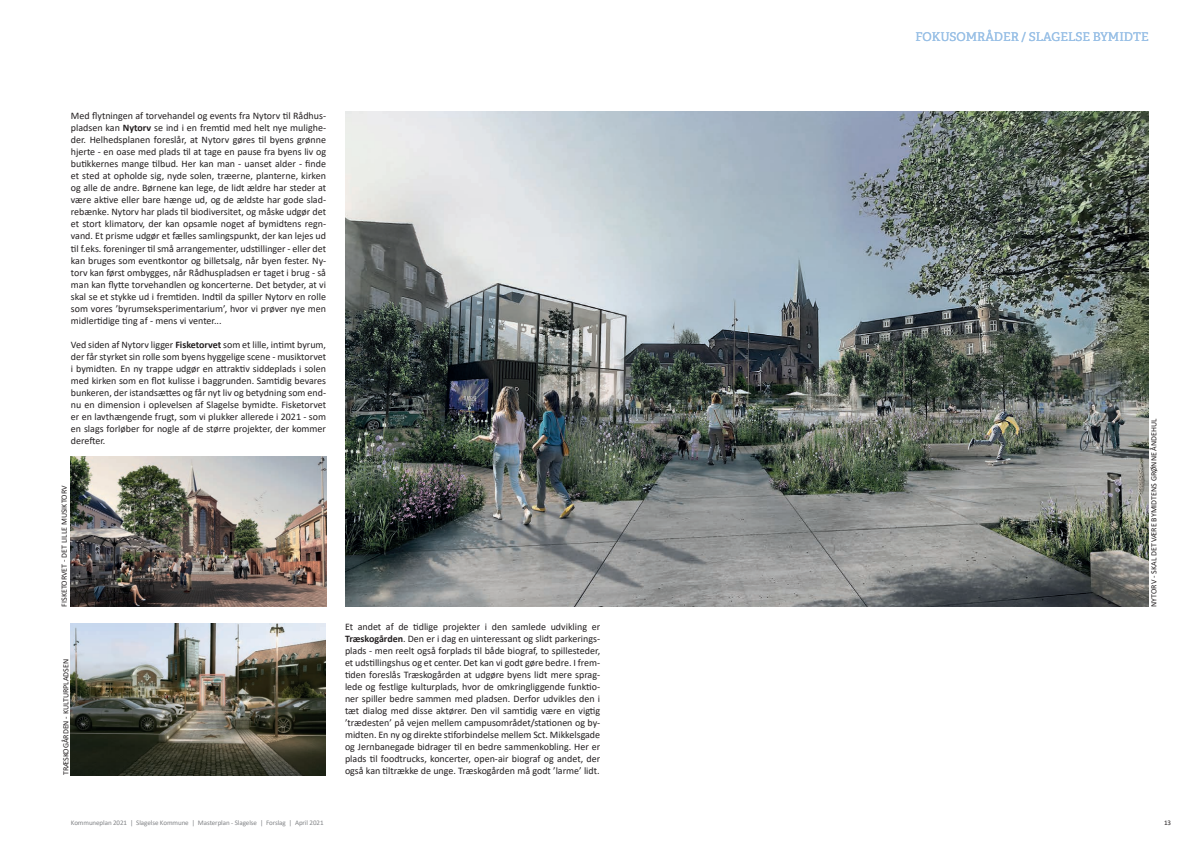
<style>
.page{position:relative;width:1191px;height:842px;background:#fff}
.page>*{position:absolute;margin:0;border:0;box-sizing:border-box;transform-origin:0 0}
.t1{font:12px "Adelle PE";color:#99c0e6}
.t2{font:10px/12px "Calibri";color:#231f20;text-align:justify}
.t3{font:8px "Calibri";color:#231f20}
.t4{font:7px "Calibri";letter-spacing:-.01em;color:#828487}
.t5{font:7px "Calibri";color:#231f20}
.s1{font-weight:700}
</style>
<div class="page">
<img style="left:345px;top:111px;width:803px;height:496px">
<img style="left:71px;top:457px;width:255px;height:150px">
<img style="left:71px;top:624px;width:254px;height:151px">
<p class="t2" style="left:71px;top:110px;width:257px">Med flytningen af torvehandel og events fra Nytorv til Rådhus&shy;pladsen kan <span class="s1">Nytorv</span> se ind i en fremtid med helt nye mulighe&shy;der. Helhedsplanen foreslår, at Nytorv gøres til byens grønne hjerte - en oase med plads til at tage en pause fra byens liv og butikkernes mange tilbud. Her kan man - uanset alder - finde et sted at opholde sig, nyde solen, træerne, planterne, kirken og alle de andre. Børnene kan lege, de lidt ældre har steder at være aktive eller bare hænge ud, og de ældste har gode slad&shy;rebænke. Nytorv har plads til biodiversitet, og måske udgør det et stort klimatorv, der kan opsamle noget af bymidtens regn&shy;vand. Et prisme udgør et fælles samlingspunkt, der kan lejes ud til f.eks. foreninger til små arrangementer, udstillinger - eller det kan bruges som eventkontor og billetsalg, når byen fester. Ny&shy;torv kan først ombygges, når Rådhuspladsen er taget i brug - så man kan flytte torvehandlen og koncerterne. Det betyder, at vi skal se et stykke ud i fremtiden. Indtil da spiller Nytorv en rolle som vores ’byrumseksperimentarium’, hvor vi prøver nye men midlertidige ting af - mens vi venter...</p>
<p class="t2" style="left:71px;top:338px;width:257px">Ved siden af Nytorv ligger <span class="s1">Fisketorvet</span> som et lille, intimt byrum, der får styrket sin rolle som byens hyggelige scene - musiktorvet i bymidten. En ny trappe udgør en attraktiv siddeplads i solen med kirken som en flot kulisse i baggrunden. Samtidig bevares bunkeren, der istandsættes og får nyt liv og betydning som end&shy;nu en dimension i oplevelsen af Slagelse bymidte. Fisketorvet er en lavthængende frugt, som vi plukker allerede i 2021 - som en slags forløber for nogle af de større projekter, der kommer derefter.</p>
<p class="t3" style="left:59px;top:607px;width:122px;rotate:-90deg">FISKETORVET - DET LILLE MUSIKTORV</p>
<p class="t3" style="left:60px;top:775px;width:118px;rotate:-90deg">TRÆSKOGÅRDEN - KULTURPLADSEN</p>
<p class="t2" style="left:345px;top:620px;width:257px">Et andet af de tidlige projekter i den samlede udvikling er <span class="s1">Træskogården</span>. Den er i dag en uinteressant og slidt parkerings&shy;plads - men reelt også forplads til både biograf, to spillesteder, et udstillingshus og et center. Det kan vi godt gøre bedre. I frem&shy;tiden foreslås Træskogården at udgøre byens lidt mere sprag&shy;lede og festlige kulturplads, hvor de omkringliggende funktio&shy;ner spiller bedre sammen med pladsen. Derfor udvikles den i tæt dialog med disse aktører. Den vil samtidig være en vigtig ’trædesten’ på vejen mellem campusområdet/stationen og by&shy;midten. En ny og direkte stiforbindelse mellem Sct. Mikkelsgade og Jernbanegade bidrager til en bedre sammenkobling. Her er plads til foodtrucks, koncerter, open-air biograf og andet, der også kan tiltrække de unge. Træskogården må godt ’larme’ lidt.</p>
<p class="t1" style="left:915px;top:28px;width:235px">FOKUSOMRÅDER / SLAGELSE BYMIDTE</p>
<p class="t3" style="left:1148px;top:607px;width:190px;rotate:-90deg">NYTORV - SKAL DET VÆRE BYMIDTENS GRØNNE ÅNDEHUL</p>
<p class="t4" style="left:71px;top:817px;width:254px">Kommuneplan 2021 | Slagelse Kommune | Masterplan - Slagelse | Forslag | April 2021</p>
<p class="t5" style="left:1164px;top:817px;width:9px">13</p>
</div>
